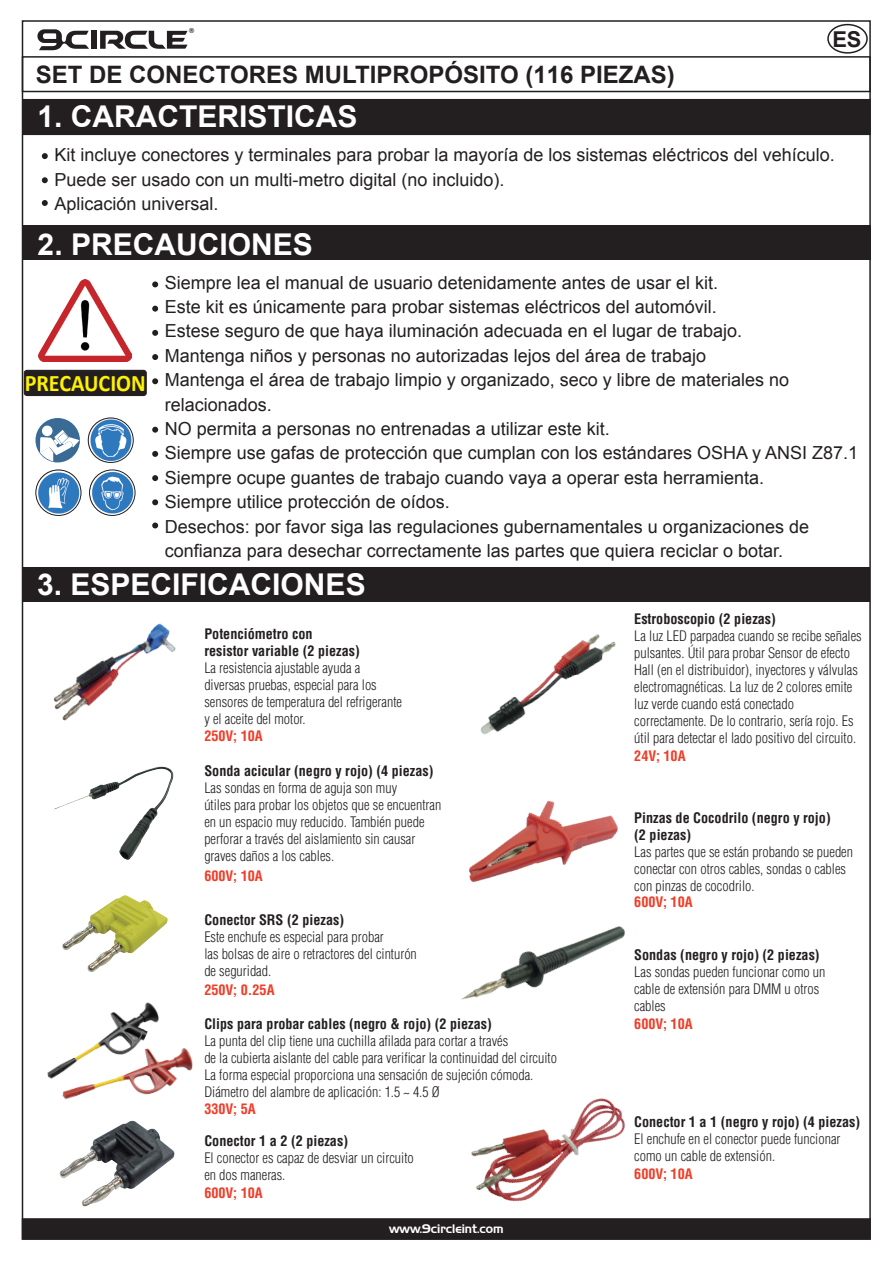
<style>
.page{position:relative;width:893px;height:1263px;background:#fff}
.page>*{position:absolute;margin:0;border:0;box-sizing:border-box;transform-origin:0 0}
.t1{font:700 30px "Arial";color:#fff}
.t2{font:700 24px "Arial";color:#231f20}
.t3{font:700 23.7px "Calibri";color:#fff101;scale:.93 1}
.t4{font:700 21.9px "Arial";color:#231f20}
.t5{font:18px/24.5px "Arial";color:#231f20}
.t6{font:300 condensed 14.1px/17px "Helvetica LT Std";color:#231f20}
.t7{font:700 condensed 14.1px "Helvetica LT Std";color:#ef3e29}
.t8{font:12px "Handel Gothic BT";color:#fff}
.t9{font:6.9px "Handel Gothic BT";color:#231f20}
.s1{font-style:inherit}
.s2{font-weight:700}
.s3{font-weight:700;color:#ef3e29}
</style>
<div class="page">
<div style="left:22px;top:99px;width:849px;height:36px;background:#231f20"></div>
<div style="left:23px;top:226px;width:847px;height:34px;background:#231f20"></div>
<div style="left:22px;top:567px;width:848px;height:34px;background:#231f20"></div>
<div style="left:22px;top:56px;width:849px;height:36px;background:#fff;border:2px solid #231f20"></div>
<div style="left:91px;top:31px;width:6px;height:18px;background:#231f20"></div>
<svg style="left:37px;top:29px;width:52px;height:21px"></svg>
<svg style="left:100px;top:31px;width:88px;height:18px"></svg>
<div style="left:827px;top:24px;width:41px;height:30px;border:2px solid #231f20;border-radius:50%"></div>
<div style="left:22px;top:1218px;width:849px;height:22px;background:#231f20;border:2px solid #231f20"></div>
<svg style="left:42px;top:153px;width:6px;height:6px"></svg>
<svg style="left:42px;top:177px;width:6px;height:6px"></svg>
<svg style="left:42px;top:200px;width:6px;height:6px"></svg>
<svg style="left:152px;top:281px;width:6px;height:6px"></svg>
<svg style="left:152px;top:306px;width:6px;height:6px"></svg>
<svg style="left:152px;top:330px;width:6px;height:6px"></svg>
<svg style="left:152px;top:354px;width:6px;height:6px"></svg>
<svg style="left:152px;top:378px;width:6px;height:6px"></svg>
<svg style="left:152px;top:522px;width:6px;height:6px"></svg>
<svg style="left:152px;top:427px;width:6px;height:6px"></svg>
<svg style="left:152px;top:475px;width:6px;height:6px"></svg>
<svg style="left:152px;top:499px;width:6px;height:6px"></svg>
<svg style="left:152px;top:451px;width:6px;height:6px"></svg>
<img style="left:39px;top:279px;width:93px;height:83px">
<div style="left:35px;top:418px;width:45px;height:44px;background:#396b94;border-radius:50%"></div>
<div style="left:42px;top:426px;width:11px;height:10px;background:#fff;border-radius:50%"></div>
<svg style="left:40px;top:430px;width:40px;height:31px"></svg>
<img style="left:88px;top:417px;width:45px;height:46px;border-radius:23px">
<img style="left:36px;top:470px;width:45px;height:45px;border-radius:23px">
<img style="left:90px;top:470px;width:45px;height:45px;border-radius:23px">
<div style="left:89px;top:469px;width:46px;height:47px;border:1px solid #231f20;border-radius:50%"></div>
<div style="left:88px;top:418px;width:46px;height:45px;border:1px solid #231f20;border-radius:50%"></div>
<div style="left:35px;top:469px;width:46px;height:47px;border:1px solid #231f20;border-radius:50%"></div>
<img style="left:480px;top:634px;width:136px;height:101px">
<img style="left:482px;top:800px;width:136px;height:59px">
<img style="left:461px;top:859px;width:164px;height:141px">
<img style="left:444px;top:1098px;width:207px;height:142px">
<div style="left:24px;top:370px;width:122px;height:25px;background:#231f20;border-radius:3px"></div>
<div style="left:24px;top:370px;width:123px;height:26px;border:1px solid #231f20;border-radius:3px"></div>
<img style="left:38px;top:601px;width:160px;height:120px">
<img style="left:62px;top:895px;width:106px;height:77px">
<img style="left:53px;top:766px;width:121px;height:94px">
<img style="left:59px;top:1122px;width:116px;height:85px">
<img style="left:47px;top:1002px;width:146px;height:120px">
<p class="t9" style="left:189px;top:26px;width:7px">®</p>
<p class="t2" style="left:36px;top:59px;width:640px">SET DE CONECTORES MULTIPROPÓSITO (<span class="s1">116</span> PIEZAS)</p>
<p class="t1" style="left:37px;top:96px;width:322px">1. CARACTERISTICAS</p>
<p class="t4" style="left:832px;top:25px;width:31px">ES</p>
<p class="t5" style="left:54px;top:143px;width:782px">Kit incluye conectores y terminales para probar la mayoría de los sistemas eléctricos del vehículo.<br>Puede ser usado con un multi-metro digital (no incluido).<br>Aplicación universal.</p>
<p class="t1" style="left:38px;top:224px;width:277px">2. PRECAUCIONES</p>
<p class="t3" style="left:25px;top:368px;width:132px">PRECAUCION</p>
<p class="t5" style="left:165px;top:270px;width:695px">Siempre lea el manual de usuario detenidamente antes de usar el kit.<br>Este kit es únicamente para probar sistemas eléctricos del automóvil.<br>Estese seguro de que haya iluminación adecuada en el lugar de trabajo.<br>Mantenga niños y personas no autorizadas lejos del área de trabajo<br>Mantenga el área de trabajo limpio y organizado, seco y libre de materiales no relacionados.<br>NO permita a personas no entrenadas a utilizar este kit.<br>Siempre use gafas de protección que cumplan con los estándares OSHA y ANSI Z87.1<br>Siempre ocupe guantes de trabajo cuando vaya a operar esta herramienta.<br>Siempre utilice protección de oídos.<br>Desechos: por favor siga las regulaciones gubernamentales u organizaciones de confianza para desechar correctamente las partes que quiera reciclar o botar.</p>
<p class="t1" style="left:37px;top:565px;width:330px">3. ESPECIFICACIONES</p>
<p class="t6" style="left:204px;top:625px;width:199px"><span class="s2">Potenciómetro con<br>resistor variable (2 piezas)<br></span>La resistencia ajustable ayuda a diversas pruebas, especial para los sensores de temperatura del refrigerante y el aceite del motor.<br><span class="s3">250V; 10A</span></p>
<p class="t6" style="left:204px;top:762px;width:238px"><span class="s2">Sonda acicular (negro y rojo) (4 piezas)<br></span>Las sondas en forma de aguja son muy<br>útiles para probar los objetos que se encuentran en un espacio muy reducido. También puede perforar a través del aislamiento sin causar graves daños a los cables.</p>
<p class="t7" style="left:204px;top:867px;width:60px">600V; 10A</p>
<p class="t6" style="left:204px;top:911px;width:214px"><span class="s2">Conector SRS (2 piezas)<br></span>Este enchufe es especial para probar<br>las bolsas de aire o retractores del cinturón de seguridad.</p>
<p class="t7" style="left:204px;top:981px;width:72px">250V; 0.25A</p>
<p class="t6" style="left:204px;top:1015px;width:354px"><span class="s2">Clips para probar cables (negro &amp; rojo) (2 piezas)<br></span>La punta del clip tiene una cuchilla afilada para cortar a través<br>de la cubierta aislante del cable para verificar la continuidad del circuito La forma especial proporciona una sensación de sujeción cómoda.<br>Diámetro del alambre de aplicación: 1.5 ~ 4.5 Ø<br><span class="s3">330V; 5A</span></p>
<p class="t6" style="left:204px;top:1132px;width:211px"><span class="s2">Conector 1 a 2 (2 piezas)<br></span>El conector es capaz de desviar un circuito en dos maneras.</p>
<p class="t7" style="left:204px;top:1184px;width:60px">600V; 10A</p>
<p class="t8" style="left:389px;top:1222px;width:116px">www.9circleint.com</p>
<p class="t6" style="left:634px;top:610px;width:229px"><span class="s2">Estroboscopio (2 piezas)<br></span>La luz LED parpadea cuando se recibe señales pulsantes. Útil para probar Sensor de efecto Hall (en el distribuidor), inyectores y válvulas electromagnéticas. La luz de 2 colores emite luz verde cuando está conectado correctamente. De lo contrario, sería rojo. Es útil para detectar el lado positivo del circuito.<br><span class="s3">24V; 10A</span></p>
<p class="t6" style="left:634px;top:809px;width:220px"><span class="s2">Pinzas de Cocodrilo (negro y rojo)<br>(2 piezas)<br></span>Las partes que se están probando se pueden conectar con otros cables, sondas o cables con pinzas de cocodrilo.<br><span class="s3">600V; 10A</span></p>
<p class="t6" style="left:634px;top:946px;width:193px"><span class="s2">Sondas (negro y rojo) (2 piezas)<br></span>Las sondas pueden funcionar como un cable de extensión para DMM u otros cables<br><span class="s3">600V; 10A</span></p>
<p class="t6" style="left:634px;top:1113px;width:227px;line-height:17.4px"><span class="s2">Conector 1 a 1 (negro y rojo) (4 piezas)<br></span>El enchufe en el conector puede funcionar como un cable de extensión.<br><span class="s3">600V; 10A</span></p>
</div>
